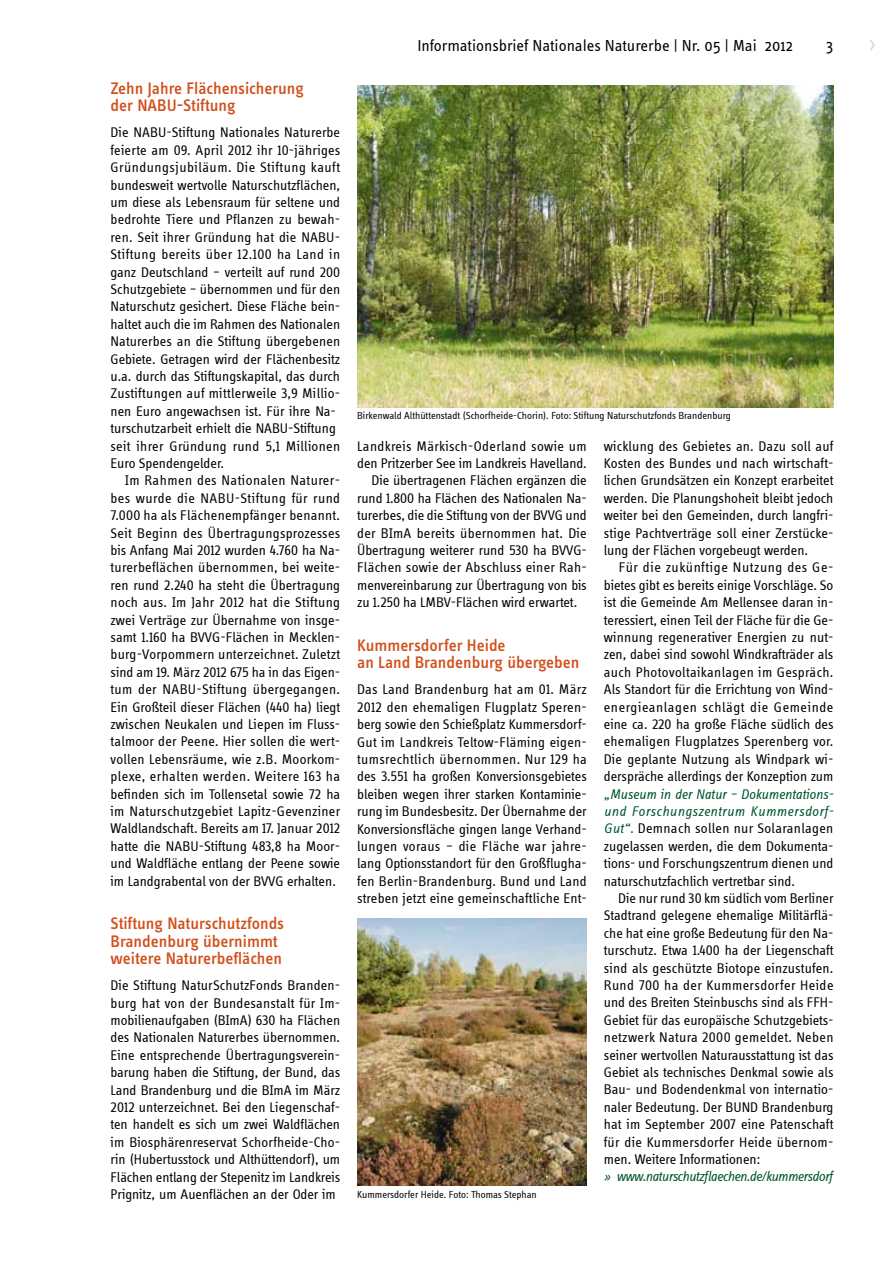
<style>
.page{position:relative;width:893px;height:1263px;background:#fff}
.page>*{position:absolute;margin:0;border:0;box-sizing:border-box;transform-origin:0 0}
.t1{font:500 17.25px/17.4px "Info Text";color:#d14f1a}
.t2{font:16.5px "Info Text";color:#000}
.t3{font:14.4px/17.4px "Info Web";color:#000;text-align:justify}
.t4{font:14.4px "Info Web";letter-spacing:.02em;color:#000}
.t5{font:italic 14.4px "Info Web";letter-spacing:-.03em;color:#00572e}
.t6{font:14.4px "Info Web";letter-spacing:.025em;color:#000}
.t7{font:10.5px "Info Web";color:#000}
.s1{font-style:italic;color:#00572e}
</style>
<div class="page">
<svg style="left:870px;top:40px;width:5px;height:10px"></svg>
<img style="left:357px;top:85px;width:476px;height:322px">
<img style="left:357px;top:918px;width:230px;height:268px">
<p class="t1" style="left:111px;top:80px;width:195px">Zehn Jahre Flächensicherung der NABU-Stiftung</p>
<p class="t3" style="left:111px;top:124px;width:231px;text-align:left">Die NABU-Stiftung Nationales Naturerbe feierte am 09. April 2012 ihr 10-jähriges Gründungsjubiläum. Die Stiftung kauft bundesweit wertvolle Naturschutzflächen, um diese als Lebensraum für seltene und bedrohte Tiere und Pflanzen zu bewah&shy;ren. Seit ihrer Gründung hat die NABU-Stiftung bereits über 12.100 ha Land in ganz Deutschland – verteilt auf rund 200<br>Schutzgebiete – übernommen und für den Naturschutz gesichert. Diese Fläche bein&shy;haltet auch die im Rahmen des Nationalen Naturerbes an die Stiftung übergebenen Gebiete. Getragen wird der Flächenbesitz u.a. durch das Stiftungskapital, das durch Zustiftungen auf mittlerweile 3,9 Millio&shy;nen Euro angewachsen ist. Für ihre Na&shy;turschutzarbeit erhielt die NABU-Stiftung seit ihrer Gründung rund 5,1 Millionen Euro Spendengelder.</p>
<p class="t3" style="left:111px;top:472px;width:231px;text-indent:15px">Im Rahmen des Nationalen Naturer&shy;bes wurde die NABU-Stiftung für rund 7.000 ha als Flächenempfänger benannt.<br>Seit Beginn des Übertragungsprozesses bis Anfang Mai 2012 wurden 4.760 ha Na&shy;turerbeflächen übernommen, bei weite&shy;ren rund 2.240 ha steht die Übertragung noch aus. Im Jahr 2012 hat die Stiftung zwei Verträge zur Übernahme von insge&shy;samt 1.160 ha BVVG-Flächen in Mecklen&shy;burg-Vorpommern unterzeichnet. Zuletzt sind am 19. März 2012 675 ha in das Eigen&shy;tum der NABU-Stiftung übergegangen.<br>Ein Großteil dieser Flächen (440 ha) liegt zwischen Neukalen und Liepen im Fluss&shy;talmoor der Peene. Hier sollen die wert&shy;vollen Lebensräume, wie z.B. Moorkom&shy;plexe, erhalten werden. Weitere 163 ha befinden sich im Tollensetal sowie 72 ha im Naturschutzgebiet Lapitz-Gevenziner Waldlandschaft. Bereits am 17. Januar 2012 hatte die NABU-Stiftung 483,8 ha Moor&shy;und Waldfläche entlang der Peene sowie im Landgrabental von der BVVG erhalten.</p>
<p class="t1" style="left:111px;top:915px;width:175px">Stiftung Naturschutzfonds<br>Brandenburg übernimmt weitere Naturerbeflächen</p>
<p class="t3" style="left:111px;top:977px;width:231px">Die Stiftung NaturSchutzFonds Branden&shy;burg hat von der Bundesanstalt für Im&shy;mobilienaufgaben (BImA) 630 ha Flächen des Nationalen Naturerbes übernommen.<br>Eine entsprechende Übertragungsverein&shy;barung haben die Stiftung, der Bund, das Land Brandenburg und die BImA im März 2012 unterzeichnet. Bei den Liegenschaf&shy;ten handelt es sich um zwei Waldflächen im Biosphärenreservat Schorfheide-Cho&shy;rin (Hubertusstock und Althüttendorf), um Flächen entlang der Stepenitz im Landkreis Prignitz, um Auenflächen an der Oder im</p>
<p class="t2" style="left:417px;top:36px;width:377px">Informationsbrief Nationales Naturerbe | Nr. 05 | Mai 2012</p>
<p class="t2" style="left:826px;top:36px;width:9px">3</p>
<p class="t7" style="left:357px;top:410px;width:375px">Birkenwald Althüttenstadt (Schorfheide-Chorin). Foto: Stiftung Naturschutzfonds Brandenburg</p>
<p class="t6" style="left:357px;top:438px;width:231px">Landkreis Märkisch-Oderland sowie um</p>
<p class="t3" style="left:357px;top:455px;width:231px">den Pritzerber See im Landkreis Havelland.</p>
<p class="t3" style="left:371px;top:472px;width:217px">Die übertragenen Flächen ergänzen die</p>
<p class="t3" style="left:357px;top:489px;width:231px">rund 1.800 ha Flächen des Nationalen Na-</p>
<p class="t3" style="left:357px;top:507px;width:231px">turerbes, die die Stiftung von der BVVG und</p>
<p class="t4" style="left:357px;top:525px;width:231px">der BImA bereits übernommen hat. Die</p>
<p class="t3" style="left:357px;top:541px;width:231px">Übertragung weiterer rund 530 ha BVVG-</p>
<p class="t4" style="left:357px;top:560px;width:231px">Flächen sowie der Abschluss einer Rah-</p>
<p class="t3" style="left:357px;top:576px;width:231px">menvereinbarung zur Übertragung von bis</p>
<p class="t3" style="left:357px;top:594px;width:222px">zu 1.250 ha LMBV-Flächen wird erwartet.</p>
<p class="t1" style="left:357px;top:636px;width:224px">Kummersdorfer Heide<br>an Land Brandenburg übergeben</p>
<p class="t3" style="left:357px;top:681px;width:231px">Das Land Brandenburg hat am 01. März 2012 den ehemaligen Flugplatz Speren&shy;berg sowie den Schießplatz Kummersdorf-Gut im Landkreis Teltow-Fläming eigen&shy;tumsrechtlich übernommen. Nur 129 ha des 3.551 ha großen Konversionsgebietes bleiben wegen ihrer starken Kontaminie&shy;rung im Bundesbesitz. Der Übernahme der Konversionsfläche gingen lange Verhand&shy;lungen voraus – die Fläche war jahre&shy;lang Optionsstandort für den Großflugha&shy;fen Berlin-Brandenburg. Bund und Land streben jetzt eine gemeinschaftliche Ent-</p>
<p class="t7" style="left:357px;top:1189px;width:181px">Kummersdorfer Heide. Foto: Thomas Stephan</p>
<p class="t3" style="left:604px;top:437px;width:231px">wicklung des Gebietes an. Dazu soll auf Kosten des Bundes und nach wirtschaft&shy;lichen Grundsätzen ein Konzept erarbeitet werden. Die Planungshoheit bleibt jedoch weiter bei den Gemeinden, durch langfri&shy;stige Pachtverträge soll einer Zerstücke&shy;lung der Flächen vorgebeugt werden.</p>
<p class="t3" style="left:604px;top:559px;width:231px;text-align:left;text-indent:15px">Für die zukünftige Nutzung des Ge&shy;bietes gibt es bereits einige Vorschläge. So ist die Gemeinde Am Mellensee daran in&shy;teressiert, einen Teil der Fläche für die Ge&shy;winnung regenerativer Energien zu nut&shy;zen, dabei sind sowohl Windkrafträder als auch Photovoltaikanlagen im Gespräch.<br>Als Standort für die Errichtung von Wind&shy;energieanlagen schlägt die Gemeinde eine ca. 220 ha große Fläche südlich des ehemaligen Flugplatzes Sperenberg vor.<br>Die geplante Nutzung als Windpark wi&shy;derspräche allerdings der Konzeption zum</p>
<p class="t3" style="left:604px;top:785px;width:231px"><span class="s1">„Museum in der Natur – Dokumentations&shy;und Forschungszentrum Kummersdorf-Gut“.</span> Demnach sollen nur Solaranlagen zugelassen werden, die dem Dokumenta&shy;tions- und Forschungszentrum dienen und naturschutzfachlich vertretbar sind.</p>
<p class="t3" style="left:604px;top:889px;width:231px;text-indent:14px">Die nur rund 30 km südlich vom Berliner Stadtrand gelegene ehemalige Militärflä&shy;che hat eine große Bedeutung für den Na&shy;turschutz. Etwa 1.400 ha der Liegenschaft sind als geschützte Biotope einzustufen.<br>Rund 700 ha der Kummersdorfer Heide und des Breiten Steinbuschs sind als FFH-Gebiet für das europäische Schutzgebiets&shy;netzwerk Natura 2000 gemeldet. Neben seiner wertvollen Naturausstattung ist das Gebiet als technisches Denkmal sowie als Bau- und Bodendenkmal von internatio&shy;naler Bedeutung. Der BUND Brandenburg hat im September 2007 eine Patenschaft für die Kummersdorfer Heide übernom&shy;men. Weitere Informationen:</p>
<p class="t5" style="left:604px;top:1169px;width:230px">» www.naturschutzflaechen.de/kummersdorf</p>
</div>
